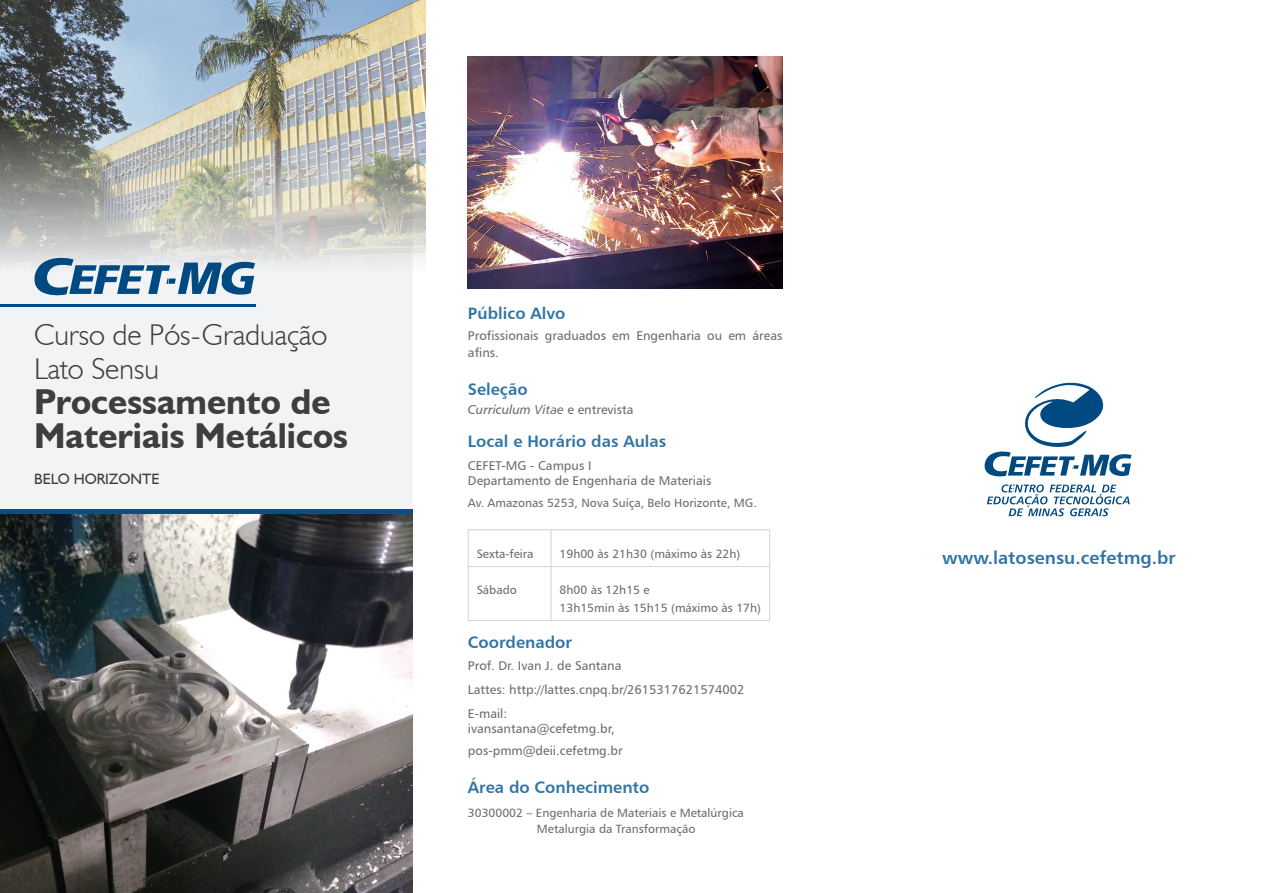
<style>
.page{position:relative;width:1263px;height:893px;background:#fff}
.page>*{position:absolute;margin:0;border:0;box-sizing:border-box;transform-origin:0 0}
.Box_Novo{font:700 36px "Humanist 521 BT";color:#3e3e3f}
.Box_Novo-2{font:300 30px "Humanist 521 BT";color:#3e3e3f}
.Subtítulo_Texto_Corr{font:18px "Humanist 777 BT Bold B";color:#2f75a5}
.Subtítulo_Texto_Corr-2{font:16.5px "Humanist 777 BT Bold B";color:#2f75a5}
.Box_Novo-3{font:15px "Humanist 521 BT";color:#3e3e3f}
.Subtítulo_Texto_Corr-3{font:12.75px/16.5px "Humanist 777 BT Roman B";color:#6c6d70}
.Texto_Corrido{font:12.75px "Humanist 777 BT Roman B";color:#6c6d70}
.Texto_Corrido-2{font:12.75px "Humanist 777 BT Italic B";color:#6c6d70}
.Texto_Corrido-3{font:12px "Humanist 777 BT Roman B";color:#6c6d70}
.Subtítulo_Texto_Corr-4{font:12px "Humanist 777 BT Roman B";color:#6c6d70}
.s1{font-family:"Humanist 777 BT Roman B"}
</style>
<div class="page">
<hr style="left:468px;top:529px;width:83px;height:1px;background:#d1d3d4">
<hr style="left:468px;top:530px;width:1px;height:36px;background:#d1d3d4">
<hr style="left:551px;top:529px;width:219px;height:1px;background:#d1d3d4">
<hr style="left:551px;top:530px;width:1px;height:36px;background:#d1d3d4">
<hr style="left:769px;top:530px;width:1px;height:36px;background:#d1d3d4">
<hr style="left:468px;top:566px;width:83px;height:1px;background:#d1d3d4">
<hr style="left:468px;top:567px;width:1px;height:53px;background:#d1d3d4">
<hr style="left:551px;top:566px;width:219px;height:1px;background:#d1d3d4">
<hr style="left:551px;top:567px;width:1px;height:53px;background:#d1d3d4">
<hr style="left:769px;top:567px;width:1px;height:53px;background:#d1d3d4">
<hr style="left:468px;top:620px;width:83px;height:1px;background:#d1d3d4">
<hr style="left:551px;top:620px;width:219px;height:1px;background:#d1d3d4">
<img style="left:412px;top:0;width:13px;height:269px">
<img style="left:0;top:0;width:412px;height:510px">
<svg style="left:32px;top:256px;width:223px;height:40px"></svg>
<hr style="left:0;top:305px;width:255px;height:2px;background:#004982">
<svg style="left:984px;top:382px;width:147px;height:95px"></svg>
<svg style="left:987px;top:484px;width:143px;height:32px"></svg>
<img style="left:0;top:514px;width:412px;height:379px">
<hr style="left:0;top:510px;width:412px;height:4px;background:#005187">
<img style="left:468px;top:57px;width:314px;height:231px">
<p class="Box_Novo-2" style="left:34px;top:316px;width:295px">Curso de Pós-Graduação</p>
<p class="Box_Novo-2" style="left:34px;top:350px;width:126px">Lato Sensu</p>
<p class="Box_Novo" style="left:34px;top:379px;width:298px">Processamento de</p>
<p class="Box_Novo" style="left:34px;top:413px;width:315px">Materiais Metálicos</p>
<p class="Box_Novo-3" style="left:34px;top:469px;width:127px">BELO HORIZONTE</p>
<p class="Subtítulo_Texto_Corr-2" style="left:468px;top:303px;width:99px">Público Alvo</p>
<p class="Subtítulo_Texto_Corr-3" style="left:468px;top:327px;width:316px">Profissionais graduados em Engenharia ou em áreas afins.</p>
<p class="Subtítulo_Texto_Corr-2" style="left:468px;top:378px;width:61px">Seleção</p>
<p class="Texto_Corrido-2" style="left:468px;top:402px;width:167px">Curriculum Vitae <span class="s1">e entrevista</span></p>
<p class="Subtítulo_Texto_Corr-2" style="left:468px;top:431px;width:200px">Local e Horário das Aulas</p>
<p class="Texto_Corrido" style="left:468px;top:457px;width:125px">CEFET-MG - Campus I</p>
<p class="Texto_Corrido" style="left:468px;top:472px;width:245px">Departamento de Engenharia de Materiais</p>
<p class="Texto_Corrido-3" style="left:468px;top:495px;width:290px">Av. Amazonas 5253, Nova Suíça, Belo Horizonte, MG.</p>
<p class="Texto_Corrido-3" style="left:477px;top:546px;width:58px">Sexta-feira</p>
<p class="Texto_Corrido-3" style="left:559px;top:546px;width:182px">19h00 às 21h30 (máximo às 22h)</p>
<p class="Texto_Corrido-3" style="left:477px;top:582px;width:42px">Sábado</p>
<p class="Texto_Corrido-3" style="left:559px;top:582px;width:92px">8h00 às 12h15 e</p>
<p class="Texto_Corrido-3" style="left:559px;top:600px;width:203px">13h15min às 15h15 (máximo às 17h)</p>
<p class="Subtítulo_Texto_Corr-2" style="left:468px;top:632px;width:106px">Coordenador</p>
<p class="Subtítulo_Texto_Corr-3" style="left:468px;top:657px;width:155px">Prof. Dr. Ivan J. de Santana</p>
<p class="Subtítulo_Texto_Corr-3" style="left:468px;top:681px;width:278px">Lattes: http://lattes.cnpq.br/2615317621574002</p>
<p class="Subtítulo_Texto_Corr-3" style="left:468px;top:705px;width:41px">E-mail:</p>
<p class="Subtítulo_Texto_Corr-3" style="left:468px;top:720px;width:148px">ivansantana@cefetmg.br,</p>
<p class="Subtítulo_Texto_Corr-3" style="left:468px;top:742px;width:156px">pos-pmm@deii.cefetmg.br</p>
<p class="Subtítulo_Texto_Corr-2" style="left:468px;top:777px;width:183px">Área do Conhecimento</p>
<p class="Subtítulo_Texto_Corr-4" style="left:468px;top:805px;width:277px">30300002 – Engenharia de Materiais e Metalúrgica</p>
<p class="Subtítulo_Texto_Corr-4" style="left:537px;top:822px;width:160px">Metalurgia da Transformação</p>
<p class="Subtítulo_Texto_Corr" style="left:942px;top:546px;width:235px">www.latosensu.cefetmg.br</p>
</div>
